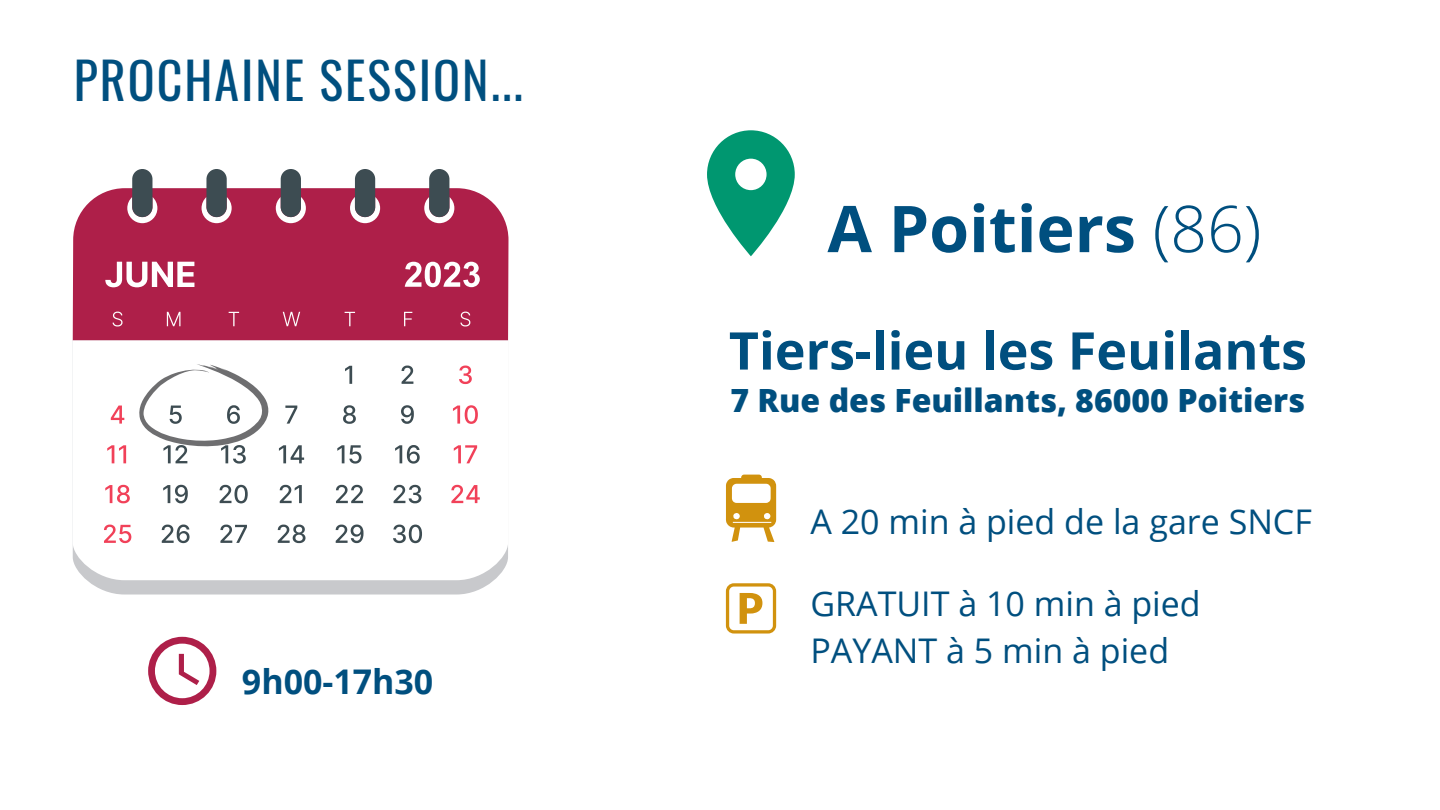
<style>
.page{position:relative;width:1440px;height:810px;background:#fff}
.page>*{position:absolute;margin:0;border:0;box-sizing:border-box;transform-origin:0 0}
.t1{font:700 64.5px "Open Sans";color:#004f7f}
.t2{font:700 52px "Open Sans";color:#004f7f}
.t3{font:50px "Oswald";letter-spacing:.04em;color:#004f7f}
.t4{font:34px/47.2px "Open Sans";color:#004f7f}
.t5{font:700 34px "Open Sans";color:#004f7f}
.t6{font:800 32px "Open Sans";color:#004f7f}
.s1{font-weight:300}
</style>
<div class="page">
<svg style="left:707px;top:130px;width:88px;height:126px"></svg>
<svg style="left:87px;top:580px;width:407px;height:15px;fill:#c8c9cc"></svg>
<div style="left:73px;top:188px;width:435px;height:152px;background:#ae1f49"></div>
<svg style="left:127px;top:197px;width:30px;height:26px"></svg>
<svg style="left:202px;top:197px;width:30px;height:26px"></svg>
<svg style="left:276px;top:197px;width:30px;height:26px"></svg>
<svg style="left:424px;top:197px;width:30px;height:26px"></svg>
<svg style="left:350px;top:197px;width:30px;height:26px"></svg>
<svg style="left:73px;top:340px;width:435px;height:240px"></svg>
<svg style="left:405px;top:262px;width:75px;height:25px"></svg>
<svg style="left:113px;top:312px;width:10px;height:15px"></svg>
<svg style="left:167px;top:312px;width:13px;height:14px"></svg>
<svg style="left:229px;top:312px;width:10px;height:14px"></svg>
<svg style="left:283px;top:312px;width:17px;height:14px"></svg>
<svg style="left:345px;top:312px;width:10px;height:14px"></svg>
<svg style="left:404px;top:312px;width:8px;height:14px"></svg>
<svg style="left:460px;top:312px;width:10px;height:15px"></svg>
<svg style="left:105px;top:262px;width:89px;height:25px"></svg>
<svg style="left:459px;top:366px;width:13px;height:18px"></svg>
<svg style="left:111px;top:406px;width:13px;height:18px"></svg>
<svg style="left:453px;top:405px;width:25px;height:19px"></svg>
<svg style="left:107px;top:445px;width:19px;height:18px"></svg>
<svg style="left:454px;top:445px;width:23px;height:18px"></svg>
<svg style="left:105px;top:485px;width:25px;height:18px"></svg>
<svg style="left:451px;top:485px;width:29px;height:18px"></svg>
<svg style="left:104px;top:525px;width:27px;height:18px"></svg>
<div style="left:132px;top:169px;width:20px;height:48px;background:#3d4c52;border-radius:10px"></div>
<div style="left:206px;top:169px;width:21px;height:48px;background:#3d4c52;border-radius:10px"></div>
<div style="left:281px;top:169px;width:20px;height:48px;background:#3d4c52;border-radius:10px"></div>
<div style="left:429px;top:169px;width:20px;height:48px;background:#3d4c52;border-radius:10px"></div>
<div style="left:355px;top:169px;width:20px;height:48px;background:#3d4c52;border-radius:10px"></div>
<svg style="left:345px;top:366px;width:7px;height:18px"></svg>
<svg style="left:402px;top:366px;width:11px;height:18px"></svg>
<svg style="left:285px;top:406px;width:12px;height:18px"></svg>
<svg style="left:343px;top:405px;width:13px;height:19px"></svg>
<svg style="left:401px;top:405px;width:13px;height:19px"></svg>
<svg style="left:279px;top:445px;width:25px;height:18px"></svg>
<svg style="left:337px;top:445px;width:25px;height:19px"></svg>
<svg style="left:395px;top:445px;width:25px;height:19px"></svg>
<svg style="left:163px;top:485px;width:25px;height:18px"></svg>
<svg style="left:220px;top:485px;width:28px;height:18px"></svg>
<svg style="left:280px;top:485px;width:22px;height:18px"></svg>
<svg style="left:336px;top:485px;width:27px;height:18px"></svg>
<svg style="left:394px;top:485px;width:27px;height:18px"></svg>
<svg style="left:162px;top:525px;width:28px;height:18px"></svg>
<svg style="left:220px;top:525px;width:27px;height:18px"></svg>
<svg style="left:278px;top:525px;width:28px;height:18px"></svg>
<svg style="left:336px;top:525px;width:28px;height:18px"></svg>
<svg style="left:393px;top:525px;width:29px;height:18px"></svg>
<svg style="left:137px;top:363px;width:132px;height:101px"></svg>
<svg style="left:726px;top:475px;width:50px;height:67px"></svg>
<svg style="left:726px;top:583px;width:50px;height:51px"></svg>
<svg style="left:148px;top:637px;width:68px;height:68px"></svg>
<h3 class="t3" style="left:74px;top:41px;width:451px">PROCHAINE SESSION...</h3>
<p class="t5" style="left:242px;top:657px;width:193px">9h00-17h30</p>
<h1 class="t1" style="left:827px;top:183px;width:435px">A Poitiers <span class="s1">(86)</span></h1>
<h2 class="t2" style="left:729px;top:314px;width:580px">Tiers-lieu les Feuilants</h2>
<p class="t6" style="left:731px;top:378px;width:576px">7 Rue des Feuillants, 86000 Poitiers</p>
<p class="t4" style="left:810px;top:497px;width:503px">A 20 min à pied de la gare SNCF</p>
<p class="t4" style="left:810px;top:579px;width:392px">GRATUIT à 10 min à pied<br>PAYANT à 5 min à pied</p>
</div>
